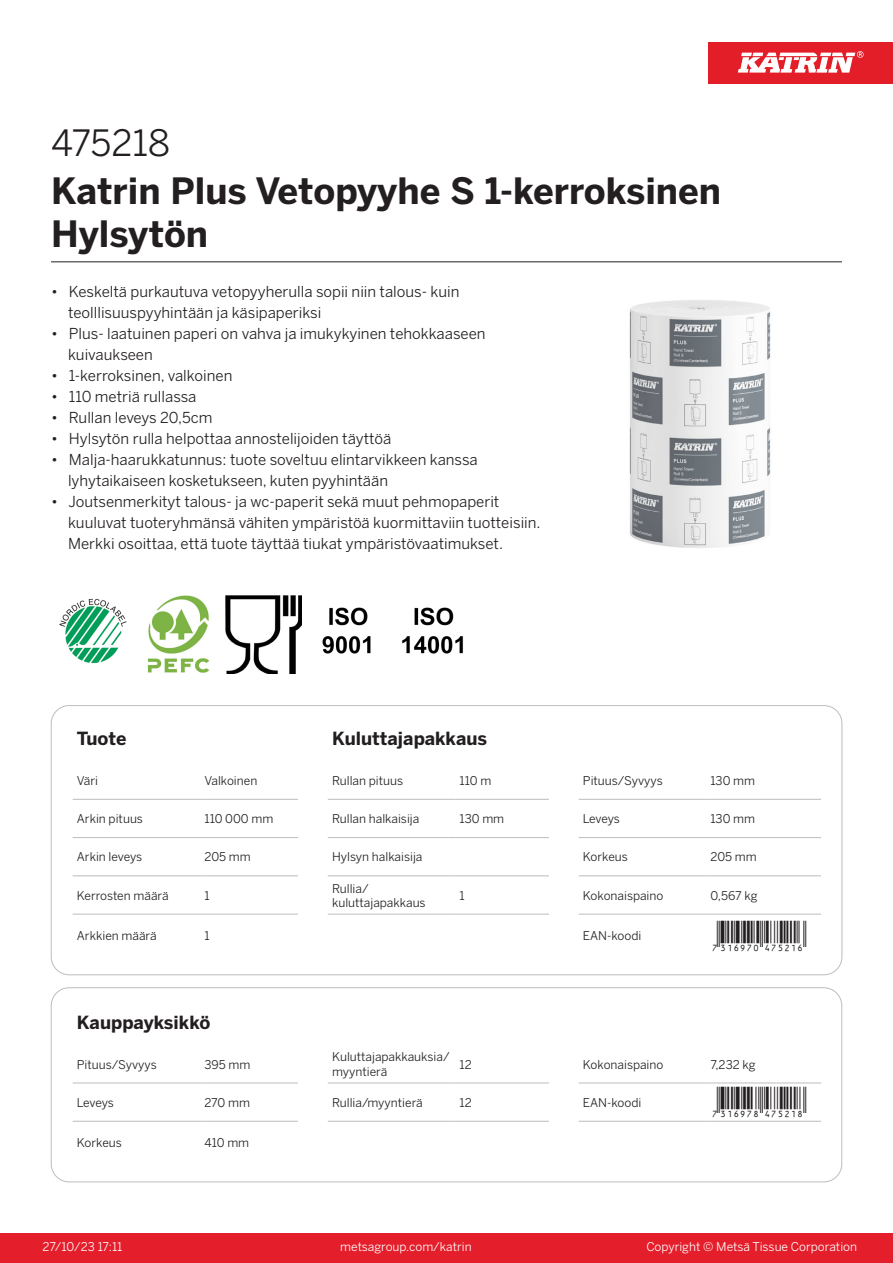
<style>
.page{position:relative;width:893px;height:1263px;background:#fff}
.page>*{position:absolute;margin:0;border:0;box-sizing:border-box;transform-origin:0 0}
.Product_Name{font:700 36px/43.2px "Benton Sans";color:#231f20}
.External_material_co{font:36px "Benton Sans";color:#231f20}
.T_EAN{font:30px "Viisas EAN Matala";color:#231f20}
.T_TableHeader{font:700 18px "Benton Sans";color:#231f20}
.MarketingBullets{font:15px/21px "Benton Sans";color:#231f20}
.T_TableBody{font:12px/14.4px "Benton Sans";color:#231f20}
.t1{font:12px "Benton Sans";color:#fff}
</style>
<div class="page">
<div style="left:0;top:1233px;width:893px;height:30px;background:#e41e2b"></div>
<div style="left:708px;top:43px;width:185px;height:41px;background:#e31e28"></div>
<svg style="left:738px;top:51px;width:126px;height:22px"></svg>
<hr style="left:73px;top:799px;width:127px;height:1px;background:#bcbdc0">
<hr style="left:200px;top:799px;width:98px;height:1px;background:#bcbdc0">
<hr style="left:328px;top:799px;width:127px;height:1px;background:#bcbdc0">
<hr style="left:455px;top:799px;width:94px;height:1px;background:#bcbdc0">
<hr style="left:579px;top:799px;width:127px;height:1px;background:#bcbdc0">
<hr style="left:706px;top:799px;width:115px;height:1px;background:#bcbdc0">
<hr style="left:73px;top:837px;width:127px;height:1px;background:#bcbdc0">
<hr style="left:200px;top:837px;width:98px;height:1px;background:#bcbdc0">
<hr style="left:328px;top:837px;width:127px;height:1px;background:#bcbdc0">
<hr style="left:455px;top:837px;width:94px;height:1px;background:#bcbdc0">
<hr style="left:579px;top:837px;width:127px;height:1px;background:#bcbdc0">
<hr style="left:706px;top:837px;width:115px;height:1px;background:#bcbdc0">
<hr style="left:73px;top:875px;width:127px;height:1px;background:#bcbdc0">
<hr style="left:200px;top:875px;width:98px;height:1px;background:#bcbdc0">
<hr style="left:328px;top:875px;width:127px;height:1px;background:#bcbdc0">
<hr style="left:455px;top:875px;width:94px;height:1px;background:#bcbdc0">
<hr style="left:579px;top:875px;width:127px;height:1px;background:#bcbdc0">
<hr style="left:706px;top:875px;width:115px;height:1px;background:#bcbdc0">
<hr style="left:73px;top:914px;width:127px;height:1px;background:#bcbdc0">
<hr style="left:200px;top:914px;width:98px;height:1px;background:#bcbdc0">
<hr style="left:328px;top:914px;width:127px;height:1px;background:#bcbdc0">
<hr style="left:455px;top:914px;width:94px;height:1px;background:#bcbdc0">
<hr style="left:579px;top:914px;width:127px;height:1px;background:#bcbdc0">
<hr style="left:706px;top:914px;width:115px;height:1px;background:#bcbdc0">
<hr style="left:73px;top:1083px;width:127px;height:1px;background:#bcbdc0">
<hr style="left:200px;top:1083px;width:98px;height:1px;background:#bcbdc0">
<hr style="left:328px;top:1083px;width:127px;height:1px;background:#bcbdc0">
<hr style="left:455px;top:1083px;width:94px;height:1px;background:#bcbdc0">
<hr style="left:579px;top:1083px;width:127px;height:1px;background:#bcbdc0">
<hr style="left:706px;top:1083px;width:115px;height:1px;background:#bcbdc0">
<hr style="left:73px;top:1121px;width:127px;height:1px;background:#bcbdc0">
<hr style="left:200px;top:1121px;width:98px;height:1px;background:#bcbdc0">
<hr style="left:328px;top:1121px;width:127px;height:1px;background:#bcbdc0">
<hr style="left:455px;top:1121px;width:94px;height:1px;background:#bcbdc0">
<hr style="left:579px;top:1121px;width:127px;height:1px;background:#bcbdc0">
<hr style="left:706px;top:1121px;width:115px;height:1px;background:#bcbdc0">
<div style="left:51px;top:987px;width:791px;height:195px;border:1px solid #bcbdc0;border-radius:18px"></div>
<img style="left:629px;top:300px;width:142px;height:248px">
<img style="left:59px;top:598px;width:68px;height:66px">
<img style="left:147px;top:596px;width:63px;height:76px">
<img style="left:225px;top:596px;width:77px;height:77px">
<img style="left:322px;top:607px;width:49px;height:47px">
<img style="left:402px;top:607px;width:61px;height:47px">
<hr style="left:51px;top:261px;width:791px;height:1px;background:#231f20">
<p class="External_material_co" style="left:51px;top:121px;width:120px">475218</p>
<p class="Product_Name" style="left:51px;top:170px;width:672px">Katrin Plus Vetopyyhe S 1-kerroksinen<br>Hylsytön</p>
<p class="MarketingBullets" style="left:68px;top:281px;width:393px;text-indent:-17px">• Keskeltä purkautuva vetopyyherulla sopii niin talous- kuin teolllisuuspyyhintään ja käsipaperiksi</p>
<p class="MarketingBullets" style="left:68px;top:323px;width:419px;text-indent:-17px">• Plus- laatuinen paperi on vahva ja imukykyinen tehokkaaseen kuivaukseen</p>
<p class="MarketingBullets" style="left:51px;top:365px;width:183px">• 1-kerroksinen, valkoinen</p>
<p class="MarketingBullets" style="left:51px;top:386px;width:147px">• 110 metriä rullassa</p>
<p class="MarketingBullets" style="left:51px;top:407px;width:163px">• Rullan leveys 20,5cm</p>
<p class="MarketingBullets" style="left:51px;top:428px;width:342px">• Hylsytön rulla helpottaa annostelijoiden täyttöä</p>
<p class="MarketingBullets" style="left:68px;top:449px;width:411px;text-indent:-17px">• Malja-haarukkatunnus: tuote soveltuu elintarvikkeen kanssa lyhytaikaiseen kosketukseen, kuten pyyhintään</p>
<p class="MarketingBullets" style="left:68px;top:491px;width:474px;text-indent:-17px">• Joutsenmerkityt talous- ja wc-paperit sekä muut pehmopaperit kuuluvat tuoteryhmänsä vähiten ympäristöä kuormittaviin tuotteisiin.<br>Merkki osoittaa, että tuote täyttää tiukat ympäristövaatimukset.</p>
<p class="T_TableHeader" style="left:77px;top:727px;width:51px">Tuote</p>
<p class="T_TableHeader" style="left:332px;top:727px;width:157px">Kuluttajapakkaus</p>
<p class="T_TableBody" style="left:77px;top:773px;width:23px">Väri</p>
<p class="T_TableBody" style="left:204px;top:773px;width:54px">Valkoinen</p>
<p class="T_TableBody" style="left:332px;top:773px;width:73px">Rullan pituus</p>
<p class="T_TableBody" style="left:460px;top:773px;width:33px">110 m</p>
<p class="T_TableBody" style="left:583px;top:773px;width:81px">Pituus/Syvyys</p>
<p class="T_TableBody" style="left:710px;top:773px;width:46px">130 mm</p>
<p class="T_TableBody" style="left:77px;top:812px;width:68px">Arkin pituus</p>
<p class="T_TableBody" style="left:204px;top:812px;width:70px">110 000 mm</p>
<p class="T_TableBody" style="left:332px;top:812px;width:89px">Rullan halkaisija</p>
<p class="T_TableBody" style="left:460px;top:812px;width:46px">130 mm</p>
<p class="T_TableBody" style="left:583px;top:812px;width:39px">Leveys</p>
<p class="T_TableBody" style="left:710px;top:812px;width:46px">130 mm</p>
<p class="T_TableBody" style="left:77px;top:850px;width:67px">Arkin leveys</p>
<p class="T_TableBody" style="left:204px;top:850px;width:48px">205 mm</p>
<p class="T_TableBody" style="left:332px;top:850px;width:92px">Hylsyn halkaisija</p>
<p class="T_TableBody" style="left:583px;top:850px;width:47px">Korkeus</p>
<p class="T_TableBody" style="left:710px;top:850px;width:48px">205 mm</p>
<p class="T_TableBody" style="left:77px;top:888px;width:93px">Kerrosten määrä</p>
<p class="T_TableBody" style="left:204px;top:888px;width:7px">1</p>
<p class="T_TableBody" style="left:332px;top:881px;width:38px">Rullia/</p>
<p class="T_TableBody" style="left:332px;top:895px;width:95px">kuluttajapakkaus</p>
<p class="T_TableBody" style="left:460px;top:888px;width:7px">1</p>
<p class="T_TableBody" style="left:583px;top:888px;width:82px">Kokonaispaino</p>
<p class="T_TableBody" style="left:710px;top:888px;width:48px">0,567 kg</p>
<p class="T_TableBody" style="left:77px;top:928px;width:81px">Arkkien määrä</p>
<p class="T_TableBody" style="left:204px;top:928px;width:7px">1</p>
<p class="T_TableBody" style="left:583px;top:928px;width:60px">EAN-koodi</p>
<p class="T_EAN" style="left:710px;top:920px;width:97px">*7316970475216*</p>
<p class="T_TableHeader" style="left:77px;top:1011px;width:135px">Kauppayksikkö</p>
<p class="T_TableBody" style="left:77px;top:1057px;width:81px">Pituus/Syvyys</p>
<p class="T_TableBody" style="left:204px;top:1057px;width:48px">395 mm</p>
<p class="T_TableBody" style="left:332px;top:1050px;width:119px">Kuluttajapakkauksia/ myyntierä</p>
<p class="T_TableBody" style="left:460px;top:1057px;width:14px">12</p>
<p class="T_TableBody" style="left:583px;top:1057px;width:82px">Kokonaispaino</p>
<p class="T_TableBody" style="left:710px;top:1057px;width:47px">7,232 kg</p>
<p class="T_TableBody" style="left:77px;top:1095px;width:39px">Leveys</p>
<p class="T_TableBody" style="left:204px;top:1095px;width:47px">270 mm</p>
<p class="T_TableBody" style="left:332px;top:1095px;width:92px">Rullia/myyntierä</p>
<p class="T_TableBody" style="left:460px;top:1095px;width:14px">12</p>
<p class="T_TableBody" style="left:583px;top:1095px;width:60px">EAN-koodi</p>
<p class="T_EAN" style="left:710px;top:1087px;width:97px">*7316978475218*</p>
<p class="T_TableBody" style="left:77px;top:1136px;width:47px">Korkeus</p>
<p class="T_TableBody" style="left:204px;top:1136px;width:46px">410 mm</p>
<p class="t1" style="left:43px;top:1239px;width:81px">27/10/23 17:11</p>
<p class="t1" style="left:340px;top:1239px;width:133px">metsagroup.com/katrin</p>
<p class="t1" style="left:646px;top:1239px;width:212px">Copyright © Metsä Tissue Corporation</p>
</div>
